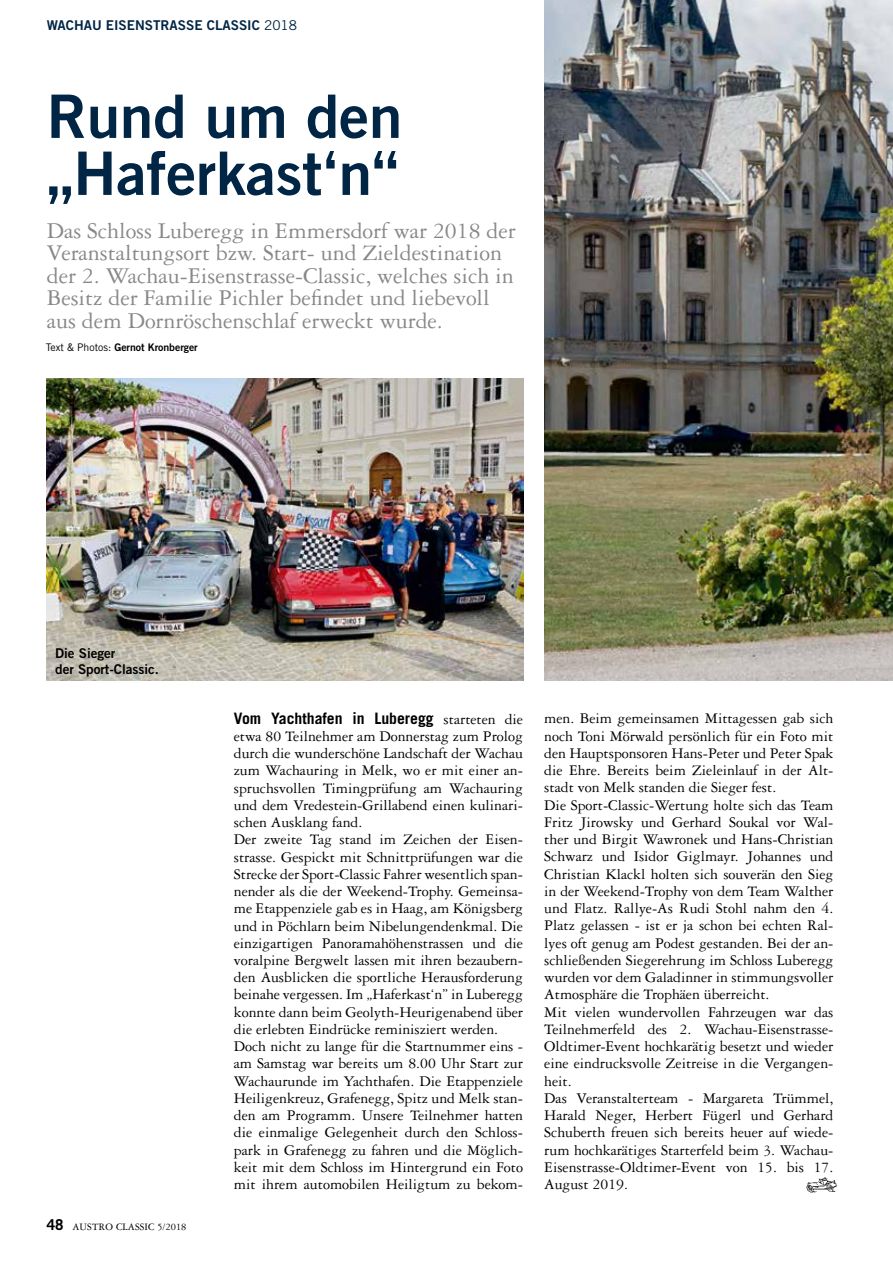
<style>
.page{position:relative;width:893px;height:1263px;background:#fff}
.page>*{position:absolute;margin:0;border:0;box-sizing:border-box;transform-origin:0 0}
.t1{font:60px/57px "Trade Gothic Bold Two";color:#002545}
.t2{font:24px/22.5px "Garamond Three";color:#87888a}
.t3{font:15.75px/17.2px "Garamond Three";color:#000}
.t4{font:700 15.75px "Trade Gothic";color:#000}
.t5{font:13.5px "Trade Gothic Bold Two";color:#002545}
.t6{font:13.5px/15.8px "Trade Gothic Bold Two";color:#000}
.t7{font:10.5px "Trade Gothic Bold Two";color:#000}
.t8{font:10.5px "Garamond Three";letter-spacing:.01em;color:#000}
.s1{font-family:"Trade Gothic"}
.s2{font-family:"Trade Gothic";font-weight:700;font-size:15px}
.s3{font-family:"Garamond Three";font-weight:400}
</style>
<div class="page">
<img style="left:544px;top:0;width:349px;height:681px">
<img style="left:47px;top:378px;width:476px;height:303px">
<img style="left:806px;top:1177px;width:31px;height:16px">
<p class="t5" style="left:47px;top:17px;width:252px">WACHAU EISENSTRASSE CLASSIC <span class="s1">2018</span></p>
<h1 class="t1" style="left:47px;top:87px;width:357px">Rund um den „Haferkast‘n“</h1>
<p class="t2" style="left:47px;top:219px;width:471px">Das Schloss Luberegg in Emmersdorf war 2018 der Veranstaltungsort bzw. Start- und Zieldestination der 2. Wachau-Eisenstrasse-Classic, welches sich in Besitz der Familie Pichler befindet und liebevoll aus dem Dornröschenschlaf erweckt wurde.</p>
<p class="t7" style="left:46px;top:341px;width:154px"><span class="s1">Text &amp; Photos:</span> Gernot Kronberger</p>
<p class="t6" style="left:55px;top:645px;width:105px">Die Sieger<br>der Sport-Classic.</p>
<p class="t8" style="left:47px;top:1221px;width:141px"><span class="s2">48</span> AUSTRO CLASSIC 5/2018</p>
<p class="t4" style="left:234px;top:708px;width:291px">Vom Yachthafen in Luberegg <span class="s3">starteten die</span></p>
<p class="t3" style="left:234px;top:727px;width:291px">etwa 80 Teilnehmer am Donnerstag zum Prolog durch die wunderschöne Landschaft der Wachau zum Wachauring in Melk, wo er mit einer an&shy;spruchsvollen Timingprüfung am Wachauring und dem Vredestein-Grillabend einen kulinari&shy;schen Ausklang fand.<br>Der zweite Tag stand im Zeichen der Eisen&shy;strasse. Gespickt mit Schnittprüfungen war die Strecke der Sport-Classic Fahrer wesentlich span&shy;nender als die der Weekend-Trophy. Gemeinsa&shy;me Etappenziele gab es in Haag, am Königsberg und in Pöchlarn beim Nibelungendenkmal. Die einzigartigen Panoramahöhenstrassen und die voralpine Bergwelt lassen mit ihren bezaubern&shy;den Ausblicken die sportliche Herausforderung beinahe vergessen. Im „Haferkast‘n” in Luberegg konnte dann beim Geolyth-Heurigenabend über die erlebten Eindrücke reminisziert werden.<br>Doch nicht zu lange für die Startnummer eins - am Samstag war bereits um 8.00 Uhr Start zur Wachaurunde im Yachthafen. Die Etappenziele Heiligenkreuz, Grafenegg, Spitz und Melk stan&shy;den am Programm. Unsere Teilnehmer hatten die einmalige Gelegenheit durch den Schloss&shy;park in Grafenegg zu fahren und die Möglich&shy;keit mit dem Schloss im Hintergrund ein Foto mit ihrem automobilen Heiligtum zu bekom-</p>
<p class="t3" style="left:544px;top:710px;width:291px">men. Beim gemeinsamen Mittagessen gab sich noch Toni Mörwald persönlich für ein Foto mit den Hauptsponsoren Hans-Peter und Peter Spak die Ehre. Bereits beim Zieleinlauf in der Alt&shy;stadt von Melk standen die Sieger fest.<br>Die Sport-Classic-Wertung holte sich das Team Fritz Jirowsky und Gerhard Soukal vor Wal&shy;ther und Birgit Wawronek und Hans-Christian Schwarz und Isidor Giglmayr. Johannes und Christian Klackl holten sich souverän den Sieg in der Weekend-Trophy von dem Team Walther und Flatz. Rallye-As Rudi Stohl nahm den 4.<br>Platz gelassen - ist er ja schon bei echten Ral&shy;lyes oft genug am Podest gestanden. Bei der an&shy;schließenden Siegerehrung im Schloss Luberegg wurden vor dem Galadinner in stimmungsvoller Atmosphäre die Trophäen überreicht.<br>Mit vielen wundervollen Fahrzeugen war das Teilnehmerfeld des 2. Wachau-Eisenstrasse-Oldtimer-Event hochkarätig besetzt und wieder eine eindrucksvolle Zeitreise in die Vergangen&shy;heit.<br>Das Veranstalterteam - Margareta Trümmel, Harald Neger, Herbert Fügerl und Gerhard Schuberth freuen sich bereits heuer auf wiede&shy;rum hochkarätiges Starterfeld beim 3. Wachau-Eisenstrasse-Oldtimer-Event von 15. bis 17.<br>August 2019.</p>
</div>
